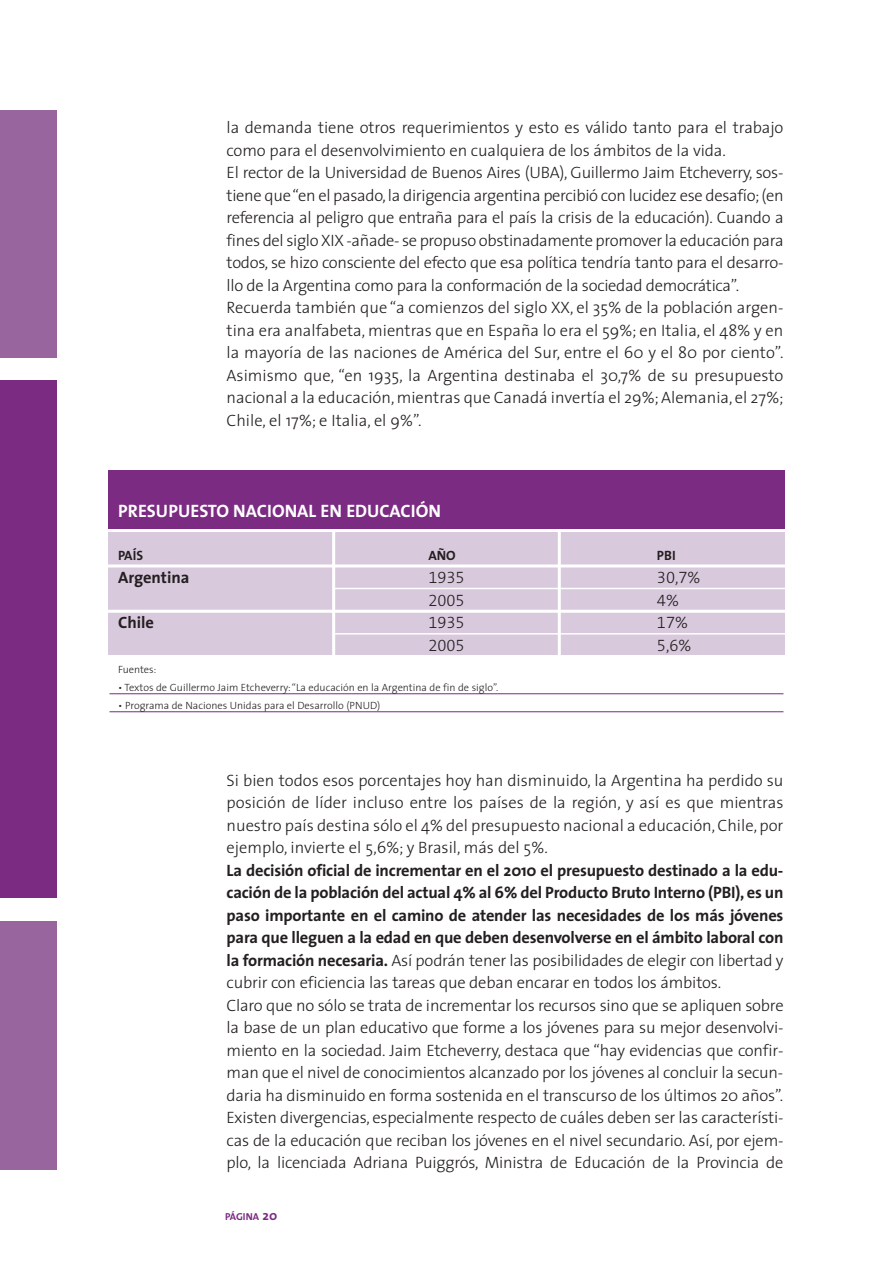
<style>
.page{position:relative;width:893px;height:1263px;background:#fff}
.page>*{position:absolute;margin:0;border:0;box-sizing:border-box;transform-origin:0 0}
.t1{font:700 18px "The Sans";color:#fff}
.t2{font:300 16.5px/22.5px "The Sans";letter-spacing:-.01em;color:#231f20}
.t3{font:16.5px "The Sans Light Expert";color:#231f20}
.t4{font:700 16.5px "The Sans";color:#231f20}
.t5{font:700 13.5px "The Sans";color:#231f20}
.t6{font:300 10.5px "The Sans";color:#231f20}
.t7{font:700 10.2px "The Sans";color:#7c2b83}
.s1{font-weight:700}
.s2{font-size:13.5px}
</style>
<div class="page">
<div style="left:0;top:381px;width:56px;height:517px;background:#7c2b83"></div>
<div style="left:0;top:111px;width:56px;height:247px;background:#99659f"></div>
<div style="left:0;top:921px;width:56px;height:248px;background:#99659f"></div>
<div style="left:108px;top:532px;width:677px;height:123px;background:#d9c9dd"></div>
<hr style="left:110px;top:693px;width:673px;height:1px;background:#7c2b83">
<hr style="left:110px;top:711px;width:673px;height:1px;background:#7c2b83">
<hr style="left:332px;top:531px;width:3px;height:126px;background:#fff">
<hr style="left:558px;top:531px;width:3px;height:125px;background:#fff">
<div style="left:108px;top:470px;width:677px;height:59px;background:#7c2b83"></div>
<hr style="left:108px;top:564px;width:677px;height:3px;background:#fff">
<hr style="left:108px;top:610px;width:677px;height:3px;background:#fff">
<hr style="left:334px;top:588px;width:451px;height:1px;background:#fff">
<hr style="left:334px;top:633px;width:451px;height:1px;background:#fff">
<p class="t2" style="left:227px;top:119px;width:558px">la demanda tiene otros requerimientos y esto es válido tanto para el trabajo como para el desenvolvimiento en cualquiera de los ámbitos de la vida.<br>El rector de la Universidad de Buenos Aires (UBA), Guillermo Jaim Etcheverry, sos&shy;tiene que “en el pasado, la dirigencia argentina percibió con lucidez ese desafío; (en referencia al peligro que entraña para el país la crisis de la educación). Cuando a fines del siglo XIX -añade- se propuso obstinadamente promover la educación para todos, se hizo consciente del efecto que esa política tendría tanto para el desarro&shy;llo de la Argentina como para la conformación de la sociedad democrática”.<br>Recuerda también que “a comienzos del siglo XX, el 35% de la población argen&shy;tina era analfabeta, mientras que en España lo era el 59%; en Italia, el 48% y en la mayoría de las naciones de América del Sur, entre el 60 y el 80 por ciento”.<br>Asimismo que, “en 1935, la Argentina destinaba el 30,7% de su presupuesto nacional a la educación, mientras que Canadá invertía el 29%; Alemania, el 27%; Chile, el 17%; e Italia, el 9%”.</p>
<p class="t1" style="left:118px;top:503px;width:324px">PRESUPUESTO NACIONAL EN EDUCACIÓN</p>
<p class="t5" style="left:118px;top:549px;width:27px">PAÍS</p>
<p class="t5" style="left:428px;top:549px;width:29px">AÑO</p>
<p class="t5" style="left:657px;top:549px;width:20px">PBI</p>
<p class="t4" style="left:118px;top:570px;width:73px">Argentina</p>
<p class="t3" style="left:428px;top:567px;width:38px">1935</p>
<p class="t3" style="left:657px;top:567px;width:45px">30,7%</p>
<p class="t3" style="left:428px;top:590px;width:38px">2005</p>
<p class="t3" style="left:657px;top:590px;width:24px">4%</p>
<p class="t4" style="left:118px;top:615px;width:38px">Chile</p>
<p class="t3" style="left:428px;top:613px;width:38px">1935</p>
<p class="t3" style="left:657px;top:613px;width:33px">17%</p>
<p class="t3" style="left:428px;top:635px;width:38px">2005</p>
<p class="t3" style="left:657px;top:635px;width:36px">5,6%</p>
<p class="t6" style="left:118px;top:665px;width:40px">Fuentes:</p>
<p class="t6" style="left:118px;top:683px;width:382px">• Textos de Guillermo Jaim Etcheverry: “La educación en la Argentina de fin de siglo”.</p>
<p class="t6" style="left:118px;top:701px;width:264px">• Programa de Naciones Unidas para el Desarrollo (PNUD)</p>
<p class="t2" style="left:227px;top:771px;width:558px;text-align:justify">Si bien todos esos porcentajes hoy han disminuido, la Argentina ha perdido su posición de líder incluso entre los países de la región, y así es que mientras nuestro país destina sólo el 4% del presupuesto nacional a educación, Chile, por ejemplo, invierte el 5,6%; y Brasil, más del 5%.</p>
<p class="t2" style="left:227px;top:861px;width:558px"><span class="s1">La decisión oficial de incrementar en el 2010 el presupuesto destinado a la edu&shy;cación de la población del actual 4% al 6% del Producto Bruto Interno (PBI), es un paso importante en el camino de atender las necesidades de los más jóvenes para que lleguen a la edad en que deben desenvolverse en el ámbito laboral con la formación necesaria.</span> Así podrán tener las posibilidades de elegir con libertad y cubrir con eficiencia las tareas que deban encarar en todos los ámbitos.<br>Claro que no sólo se trata de incrementar los recursos sino que se apliquen sobre la base de un plan educativo que forme a los jóvenes para su mejor desenvolvi&shy;miento en la sociedad. Jaim Etcheverry, destaca que “hay evidencias que confir&shy;man que el nivel de conocimientos alcanzado por los jóvenes al concluir la secun&shy;daria ha disminuido en forma sostenida en el transcurso de los últimos 20 años”.<br>Existen divergencias, especialmente respecto de cuáles deben ser las característi&shy;cas de la educación que reciban los jóvenes en el nivel secundario. Así, por ejem&shy;plo, la licenciada Adriana Puiggrós, Ministra de Educación de la Provincia de</p>
<p class="t7" style="left:225px;top:1212px;width:53px">PÁGINA <span class="s2">20</span></p>
</div>
